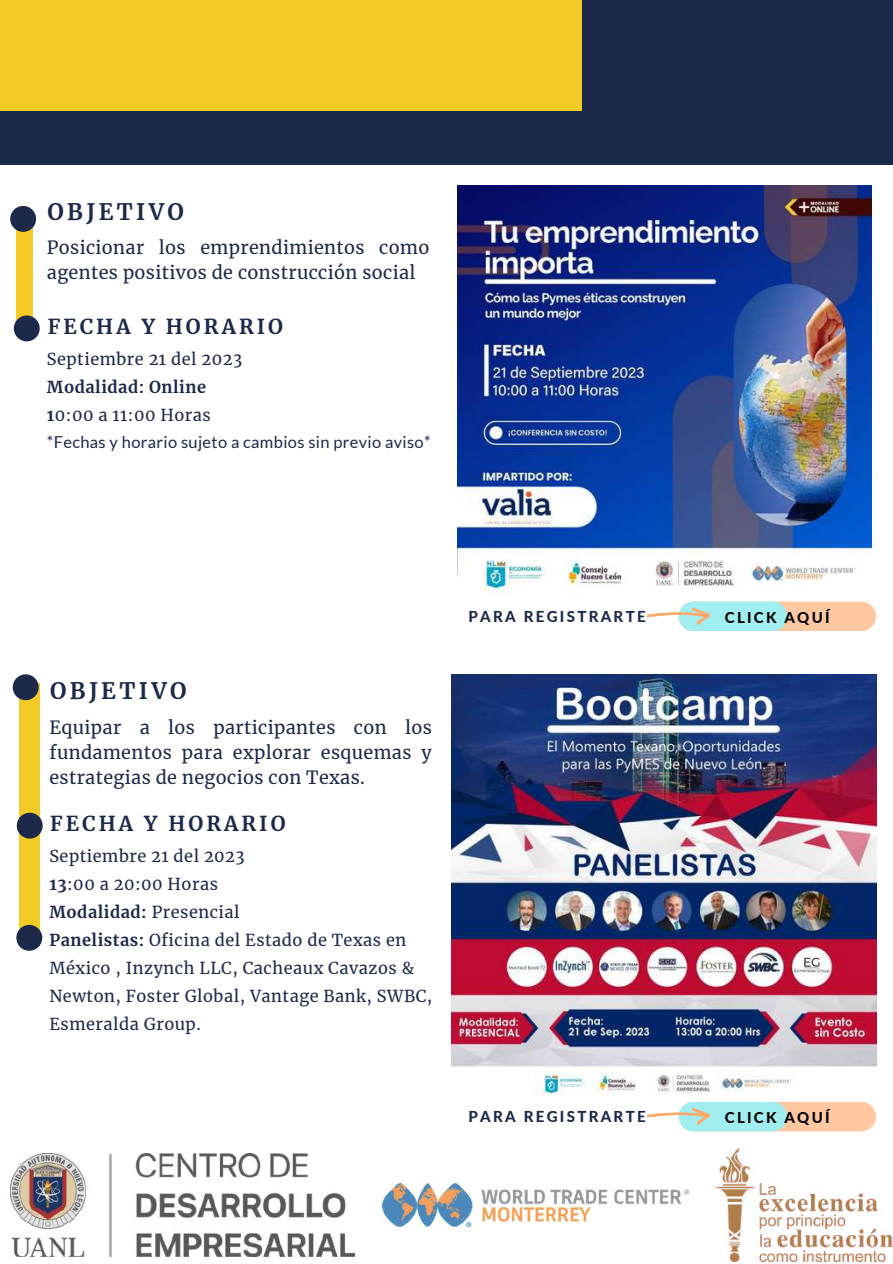
<style>
.page{position:relative;width:893px;height:1264px;background:#fff}
.page>*{position:absolute;margin:0;border:0;box-sizing:border-box;transform-origin:0 0}
.t1{font:700 22.5px "Merriweather";letter-spacing:.15em;color:#1d294a}
.t2{font:700 20.4px "Merriweather";letter-spacing:.15em;color:#1d294a}
.t3{font:18px/24.8px "Merriweather";letter-spacing:.02em;color:#1d294a}
.t4{font:16.5px "Lato";letter-spacing:.02em;color:#1d294a}
.t5{font:16.35px/28px "Merriweather";letter-spacing:.03em;color:#1d294a}
.t6{font:700 16.35px/28px "Merriweather";letter-spacing:.03em;color:#1d294a}
.t7{font:800 15.15px "Lato";letter-spacing:.15em;color:#1d294a}
.t8{font:800 15px "Lato";letter-spacing:.15em;color:#000}
.s1{font-weight:400}
.s2{font-weight:700}
</style>
<div class="page">
<div style="left:0;top:0;width:892px;height:164px;background:#1d294a"></div>
<div style="left:0;top:0;width:581px;height:110px;background:#f4ca26"></div>
<img style="left:10px;top:1153px;width:344px;height:103px">
<img style="left:715px;top:1148px;width:177px;height:113px">
<img style="left:383px;top:1183px;width:305px;height:43px">
<div style="left:17px;top:215px;width:16px;height:113px;background:#f4ca26"></div>
<svg style="left:14px;top:315px;width:26px;height:26px"></svg>
<svg style="left:10px;top:206px;width:26px;height:26px"></svg>
<div style="left:678px;top:601px;width:197px;height:30px;background:#ffc8a1;border-radius:15px"></div>
<div style="left:678px;top:601px;width:109px;height:30px;background:#a1eef0;border-radius:15px"></div>
<svg style="left:647px;top:607px;width:62px;height:17px"></svg>
<div style="left:19px;top:683px;width:21px;height:262px;background:#f4ca26"></div>
<svg style="left:17px;top:812px;width:26px;height:26px"></svg>
<svg style="left:13px;top:674px;width:26px;height:26px"></svg>
<div style="left:678px;top:1101px;width:197px;height:30px;background:#ffc8a1;border-radius:15px"></div>
<div style="left:678px;top:1101px;width:109px;height:30px;background:#a1eef0;border-radius:15px"></div>
<svg style="left:647px;top:1107px;width:62px;height:17px"></svg>
<img style="left:451px;top:674px;width:425px;height:421px">
<svg style="left:16px;top:924px;width:26px;height:26px"></svg>
<img style="left:457px;top:185px;width:414px;height:409px">
<h1 class="t1" style="left:48px;top:197px;width:138px">OBJETIVO</h1>
<p class="t3" style="left:47px;top:235px;width:384px">Posicionar los emprendimientos como agentes positivos de construcción social</p>
<p class="t2" style="left:48px;top:314px;width:237px">FECHA Y HORARIO</p>
<p class="t5" style="left:47px;top:345px;width:197px">Septiembre 21 del 2023</p>
<p class="t6" style="left:47px;top:373px;width:165px">Modalidad: Online<br>1<span class="s1">0:00 a 11:00 Horas</span></p>
<p class="t4" style="left:47px;top:432px;width:385px">*Fechas y horario sujeto a cambios sin previo aviso*</p>
<h1 class="t1" style="left:50px;top:677px;width:138px">OBJETIVO</h1>
<p class="t3" style="left:49px;top:715px;width:384px;text-align:justify">Equipar a los participantes con los fundamentos para explorar esquemas y estrategias de negocios con Texas.</p>
<p class="t2" style="left:50px;top:811px;width:237px">FECHA Y HORARIO</p>
<p class="t5" style="left:49px;top:842px;width:384px">Septiembre 21 del 2023<br><span class="s2">13</span>:00 a 20:00 Horas<br><span class="s2">Modalidad:</span> Presencial<br><span class="s2">Panelistas:</span> Oficina del Estado de Texas en<br>México , Inzynch LLC, Cacheaux Cavazos &amp;<br>Newton, Foster Global, Vantage Bank, SWBC,<br>Esmeralda Group.</p>
<p class="t7" style="left:468px;top:607px;width:179px">PARA REGISTRARTE</p>
<p class="t8" style="left:724px;top:608px;width:106px">CLICK AQUÍ</p>
<p class="t7" style="left:468px;top:1107px;width:179px">PARA REGISTRARTE</p>
<p class="t8" style="left:724px;top:1108px;width:106px">CLICK AQUÍ</p>
</div>
